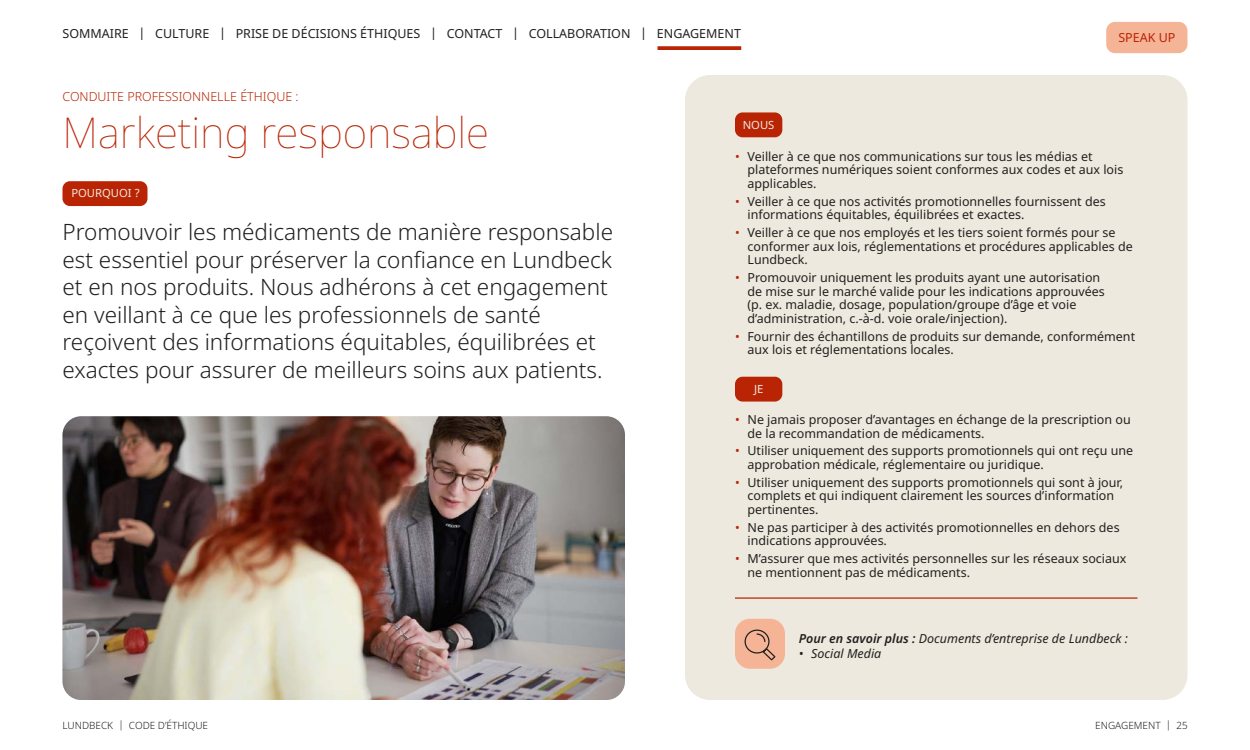
<style>
.page{position:relative;width:1250px;height:750px;background:#fff}
.page>*{position:absolute;margin:0;border:0;box-sizing:border-box;transform-origin:0 0}
.t1{font:100 42.5px "Noto Sans";color:#b92504}
.t2{font:300 22.5px/27.5px "Noto Sans";color:#22201f}
.t3{font:12.5px/13.8px "Noto Sans";color:#22201f}
.t4{font:italic 12.5px "Noto Sans";color:#22201f}
.t5{font:300 12.5px "Noto Sans";color:#b92504}
.t6{font:12.5px "Noto Sans";color:#b92504}
.t7{font:11.25px "Noto Sans";color:#ede9de}
.t8{font:300 10px "Noto Sans";color:#22201f}
.s1{color:#b92504}
.s2{font-weight:600}
</style>
<div class="page">
<div style="left:1106px;top:22px;width:82px;height:31px;background:#f5b496;border-radius:9px"></div>
<svg style="left:658px;top:46px;width:83px;height:4px"></svg>
<div style="left:685px;top:75px;width:503px;height:625px;background:#ede9de;border-radius:25px"></div>
<div style="left:62px;top:181px;width:86px;height:25px;background:#b92504;border-radius:8px"></div>
<hr style="left:735px;top:597px;width:403px;height:2px;background:#b92504">
<div style="left:735px;top:619px;width:50px;height:50px;background:#f5b496;border-radius:15px"></div>
<svg style="left:744px;top:629px;width:32px;height:32px"></svg>
<div style="left:735px;top:112px;width:47px;height:25px;background:#b92504;border-radius:8px"></div>
<img style="left:62px;top:416px;width:563px;height:284px">
<div style="left:735px;top:377px;width:47px;height:25px;background:#b92504;border-radius:8px"></div>
<p class="t3" style="left:139px;top:27px;width:604px">| CULTURE | PRISE DE DÉCISIONS ÉTHIQUES | CONTACT | COLLABORATION | ENGAGEMENT</p>
<p class="t3" style="left:63px;top:27px;width:68px">SOMMAIRE</p>
<p class="t6" style="left:1118px;top:28px;width:59px">SPEAK UP</p>
<p class="t5" style="left:62px;top:88px;width:238px">CONDUITE PROFESSIONNELLE ÉTHIQUE :</p>
<h1 class="t1" style="left:62px;top:102px;width:428px">Marketing responsable</h1>
<p class="t7" style="left:71px;top:185px;width:70px">POURQUOI ?</p>
<p class="t2" style="left:62px;top:219px;width:552px">Promouvoir les médicaments de manière responsable est essentiel pour préserver la confiance en Lundbeck et en nos produits. Nous adhérons à cet engagement en veillant à ce que les professionnels de santé reçoivent des informations équitables, équilibrées et exactes pour assurer de meilleurs soins aux patients.</p>
<p class="t8" style="left:62px;top:719px;width:147px">LUNDBECK | CODE D’ÉTHIQUE</p>
<p class="t7" style="left:743px;top:117px;width:33px">NOUS</p>
<p class="t3" style="left:748px;top:149px;width:377px;text-indent:-12px"><span class="s1">•</span> Veiller à ce que nos communications sur tous les médias et plateformes numériques soient conformes aux codes et aux lois applicables.</p>
<p class="t3" style="left:748px;top:194px;width:360px;text-indent:-12px"><span class="s1">•</span> Veiller à ce que nos activités promotionnelles fournissent des informations équitables, équilibrées et exactes.</p>
<p class="t3" style="left:748px;top:226px;width:387px;text-indent:-12px"><span class="s1">•</span> Veiller à ce que nos employés et les tiers soient formés pour se conformer aux lois, réglementations et procédures applicables de<br>Lundbeck.</p>
<p class="t3" style="left:748px;top:271px;width:359px;text-indent:-12px"><span class="s1">•</span> Promouvoir uniquement les produits ayant une autorisation de mise sur le marché valide pour les indications approuvées (p. ex. maladie, dosage, population/groupe d’âge et voie d’administration, c.-à-d. voie orale/injection).</p>
<p class="t3" style="left:748px;top:329px;width:389px;text-indent:-12px"><span class="s1">•</span> Fournir des échantillons de produits sur demande, conformément aux lois et réglementations locales.</p>
<p class="t7" style="left:754px;top:381px;width:11px">JE</p>
<p class="t3" style="left:748px;top:413px;width:385px;text-indent:-12px"><span class="s1">•</span> Ne jamais proposer d’avantages en échange de la prescription ou de la recommandation de médicaments.</p>
<p class="t3" style="left:748px;top:444px;width:387px;text-indent:-12px"><span class="s1">•</span> Utiliser uniquement des supports promotionnels qui ont reçu une approbation médicale, réglementaire ou juridique.</p>
<p class="t3" style="left:748px;top:476px;width:377px;text-indent:-12px"><span class="s1">•</span> Utiliser uniquement des supports promotionnels qui sont à jour, complets et qui indiquent clairement les sources d’information pertinentes.</p>
<p class="t3" style="left:748px;top:521px;width:374px;text-indent:-12px"><span class="s1">•</span> Ne pas participer à des activités promotionnelles en dehors des indications approuvées.</p>
<p class="t3" style="left:748px;top:552px;width:380px;text-indent:-12px"><span class="s1">•</span> M’assurer que mes activités personnelles sur les réseaux sociaux ne mentionnent pas de médicaments.</p>
<p class="t4" style="left:799px;top:629px;width:331px"><span class="s2">Pour en savoir plus :</span> Documents d’entreprise de Lundbeck :</p>
<p class="t4" style="left:799px;top:644px;width:84px">• Social Media</p>
<p class="t8" style="left:1095px;top:719px;width:94px">ENGAGEMENT | 25</p>
</div>
